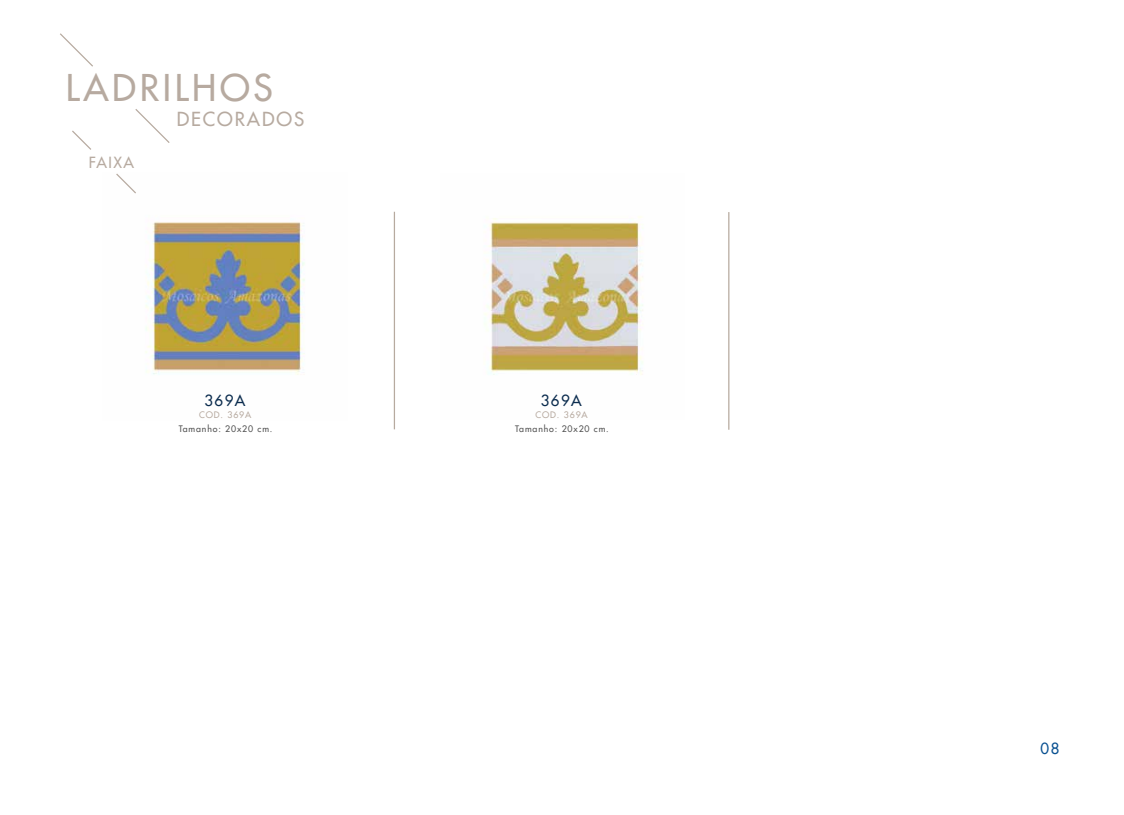
<style>
.page{position:relative;width:1124px;height:815px;background:#fff}
.page>*{position:absolute;margin:0;border:0;box-sizing:border-box;transform-origin:0 0}
.t1{font:35.88px "Futura LT";letter-spacing:.1em;color:#b7aaa0}
.t2{font:18.88px "Futura LT";letter-spacing:.1em;color:#b7aaa0}
.t3{font:15px "Futura LT";letter-spacing:.1em;color:#0c2d4f}
.t4{font:15px "Futura LT";letter-spacing:.1em;color:#b7aaa0}
.t5{font:15px "Futura LT";color:#0a5191}
.t6{font:8.75px "Futura LT";letter-spacing:.1em;color:#525252}
.t7{font:8.75px "Futura LT";letter-spacing:.1em;color:#b7aaa0}
</style>
<div class="page">
<img style="left:484px;top:216px;width:159px;height:159px">
<img style="left:145px;top:221px;width:160px;height:154px">
<svg style="left:60px;top:33px;width:33px;height:34px"></svg>
<svg style="left:135px;top:109px;width:35px;height:34px"></svg>
<svg style="left:72px;top:130px;width:19px;height:20px"></svg>
<svg style="left:116px;top:173px;width:20px;height:21px"></svg>
<hr style="left:394px;top:212px;width:1px;height:217px;background:#b7aa9f">
<hr style="left:728px;top:212px;width:1px;height:218px;background:#b7aa9f">
<h1 class="t1" style="left:66px;top:64px;width:208px">LADRILHOS</h1>
<h2 class="t2" style="left:177px;top:107px;width:129px">DECORADOS</h2>
<h3 class="t4" style="left:89px;top:153px;width:47px">FAIXA</h3>
<h3 class="t3" style="left:204px;top:391px;width:43px">369A</h3>
<h3 class="t3" style="left:540px;top:391px;width:43px">369A</h3>
<p class="t7" style="left:199px;top:409px;width:54px">COD. 369A</p>
<p class="t6" style="left:179px;top:423px;width:95px">Tamanho: 20x20 cm.</p>
<p class="t6" style="left:515px;top:423px;width:95px">Tamanho: 20x20 cm.</p>
<p class="t7" style="left:535px;top:409px;width:54px">COD. 369A</p>
<h3 class="t5" style="left:1040px;top:738px;width:20px">08</h3>
</div>
